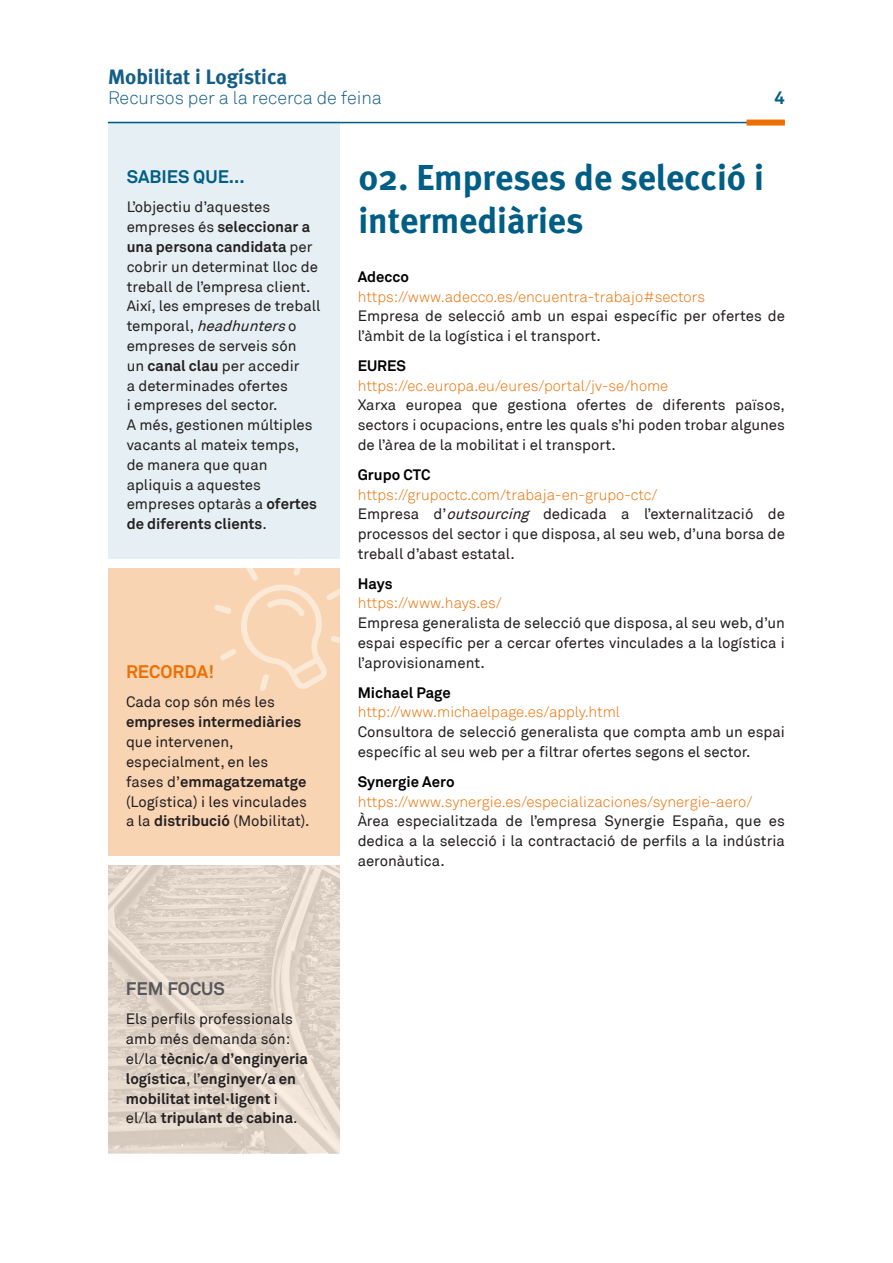
<style>
.page{position:relative;width:893px;height:1263px;background:#fff}
.page>*{position:absolute;margin:0;border:0;box-sizing:border-box;transform-origin:0 0}
.Títols_seccions{font:36px/43.2px "Meta Bold Turk";color:#005e85}
.t1{font:700 21px "Meta";color:#135e85}
.t2{font:300 18px "Akkurat";color:#135e85}
.Titolets_Columna{font:700 18px "Akkurat";color:#005e85}
.Titolets_Columna-2{font:700 18px "Akkurat";color:#57585a}
.Titolets_Columna-3{font:700 18px "Akkurat";color:#ed6f00}
.Cos_justificat{font:15px/19.8px "Akkurat";color:#231f20;text-align:justify}
.Cos_Esquerra{font:15px/19.8px "Akkurat";color:#231f20}
.Cos_justificat-2{font:300 15px "Akkurat";color:#ed6f00}
.Cos_Esquerra-2{font:700 15px/19.8px "Akkurat";color:#231f20}
.Nom_recursos{font:700 15px "Akkurat";color:#000}
.Cos_Esquerra-3{font:300 15px "Akkurat";color:#ed6f00}
.s1{font-weight:700}
.s2{font-style:italic}
.s3{font-weight:400}
</style>
<div class="page">
<hr style="left:108px;top:122px;width:677px;height:1px;background:#005e85">
<div style="left:747px;top:120px;width:38px;height:6px;background:#ed6f00"></div>
<div style="left:108px;top:569px;width:232px;height:287px;background:#f9d4b3"></div>
<svg style="left:214px;top:568px;width:126px;height:123px"></svg>
<svg style="left:108px;top:866px;width:232px;height:287px;background:#e1d4c9"></svg>
<div style="left:108px;top:122px;width:232px;height:437px;background:#e6eff3"></div>
<h2 class="t1" style="left:108px;top:64px;width:181px">Mobilitat i Logística</h2>
<p class="t2" style="left:108px;top:87px;width:276px">Recursos per a la recerca de feina</p>
<p class="Titolets_Columna" style="left:775px;top:86px;width:12px">4</p>
<p class="Titolets_Columna" style="left:127px;top:165px;width:120px">SABIES QUE...</p>
<p class="Cos_Esquerra" style="left:127px;top:197px;width:195px">L’objectiu d’aquestes empreses és <span class="s1">seleccionar a una persona candidata</span> per cobrir un determinat lloc de treball de l’empresa client.<br>Així, les empreses de treball t e m p o r a l , <span class="s2">headhunters</span>o empreses de serveis són<br>un <span class="s1">canal clau</span> per accedir<br>a determinades ofertes<br>i empreses del sector.</p>
<p class="Cos_Esquerra" style="left:127px;top:415px;width:192px">A més, gestionen múltiples vacants al mateix temps, de manera que quan apliquis a aquestes empreses optaràs a <span class="s1">ofertes de diferents clients</span>.</p>
<p class="Titolets_Columna-3" style="left:126px;top:660px;width:90px">RECORDA!</p>
<p class="Cos_Esquerra" style="left:126px;top:692px;width:185px">Cada cop són més les <span class="s1">empreses intermediàries </span>que intervenen, especialment, en les fases d’<span class="s1">emmagatzematge </span>(Logística) i les vinculades a la <span class="s1">distribució</span> (Mobilitat).</p>
<p class="Títols_seccions" style="left:358px;top:155px;width:407px">02. Empreses de selecció i intermediàries</p>
<p class="Nom_recursos" style="left:358px;top:267px;width:53px">Adecco</p>
<p class="Cos_justificat-2" style="left:358px;top:287px;width:349px">https://www.adecco.es/encuentra-trabajo#sectors</p>
<p class="Cos_justificat" style="left:358px;top:306px;width:429px">Empresa de selecció amb un espai específic per ofertes de l’àmbit de la logística i el transport.</p>
<p class="Nom_recursos" style="left:358px;top:356px;width:50px">EURES</p>
<p class="Cos_Esquerra-3" style="left:358px;top:377px;width:312px">https://ec.europa.eu/eures/portal/jv-se/home</p>
<p class="Cos_justificat" style="left:358px;top:395px;width:429px">Xarxa europea que gestiona ofertes de diferents països, sectors i ocupacions, entre les quals s’hi poden trobar algunes de l’àrea de la mobilitat i el transport.</p>
<p class="Nom_recursos" style="left:358px;top:465px;width:74px">Grupo CTC</p>
<p class="Cos_justificat-2" style="left:358px;top:485px;width:301px">https://grupoctc.com/trabaja-en-grupo-ctc/</p>
<p class="Cos_justificat" style="left:358px;top:504px;width:429px">Empresa d’<span class="s2">outsourcing</span> dedicada a l’externalització de processos del sector i que disposa, al seu web, d’una borsa de treball d’abast estatal.</p>
<p class="Nom_recursos" style="left:358px;top:574px;width:36px">Hays</p>
<p class="Cos_justificat-2" style="left:358px;top:594px;width:146px">https://www.hays.es/</p>
<p class="Cos_justificat" style="left:358px;top:613px;width:429px">Empresa generalista de selecció que disposa, al seu web, d’un espai específic per a cercar ofertes vinculades a la logística i l’aprovisionament.</p>
<p class="Nom_recursos" style="left:358px;top:683px;width:95px">Michael Page</p>
<p class="Cos_justificat-2" style="left:358px;top:703px;width:264px">http://www.michaelpage.es/apply.html</p>
<p class="Cos_justificat" style="left:358px;top:722px;width:429px">Consultora de selecció generalista que compta amb un espai específic al seu web per a filtrar ofertes segons el sector.</p>
<p class="Nom_recursos" style="left:358px;top:772px;width:99px">Synergie Aero</p>
<p class="Cos_justificat-2" style="left:358px;top:792px;width:396px">https://www.synergie.es/especializaciones/synergie-aero/</p>
<p class="Cos_justificat" style="left:358px;top:811px;width:429px">Àrea especialitzada de l’empresa Synergie España, que es dedica a la selecció i la contractació de perfils a la indústria aeronàutica.</p>
<p class="Titolets_Columna-2" style="left:126px;top:977px;width:101px">FEM FOCUS</p>
<p class="Cos_Esquerra-2" style="left:126px;top:1009px;width:183px"><span class="s3">Els perfils professionals amb més demanda són: el/la</span> tècnic/a d’enginyeria logística<span class="s3">, l’</span>enginyer/a en mobilitat intel·ligent <span class="s3">i el/la</span> tripulant de cabina<span class="s3">.</span></p>
</div>
